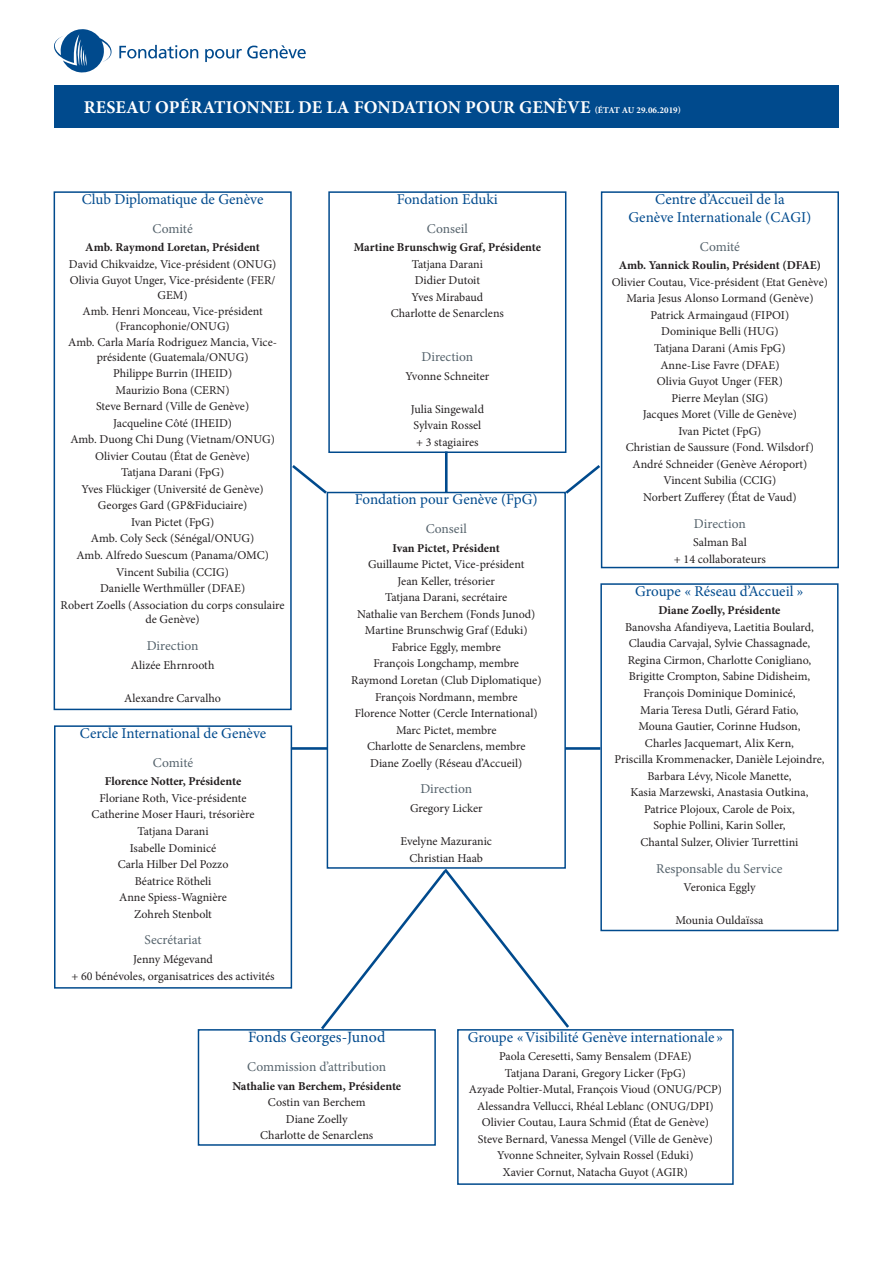
<style>
.page{position:relative;width:893px;height:1263px;background:#fff}
.page>*{position:absolute;margin:0;border:0;box-sizing:border-box;transform-origin:0 0}
.t1{font:700 18px "Minion Pro";letter-spacing:.01em;color:#fff}
.t2{font:15.75px "Minion Pro";letter-spacing:-.005em;color:#004a8d}
.t3{font:15px/18px "Minion Pro";color:#004a8d;text-align:center}
.t4{font:13.5px "Minion Pro";color:#55636c}
.t5{font:12px/16.5px "Minion Pro";color:#231f20;text-align:center}
.t6{font:700 12px "Minion Pro";letter-spacing:-.005em;color:#231f20}
.s1{font-size:9px}
</style>
<div class="page">
<div style="left:54px;top:85px;width:785px;height:43px;background:#004a8d"></div>
<svg style="left:54px;top:29px;width:58px;height:43px"></svg>
<svg style="left:119px;top:45px;width:79px;height:13px"></svg>
<svg style="left:205px;top:45px;width:101px;height:17px"></svg>
<svg style="left:563px;top:462px;width:38px;height:34px"></svg>
<hr style="left:445px;top:451px;width:3px;height:42px;background:#004a8d">
<div style="left:54px;top:191px;width:238px;height:519px;border:2px solid #004a8d"></div>
<div style="left:328px;top:191px;width:238px;height:262px;border:2px solid #004a8d"></div>
<div style="left:600px;top:583px;width:238px;height:348px;border:2px solid #004a8d"></div>
<div style="left:457px;top:1029px;width:277px;height:156px;border:2px solid #004a8d"></div>
<div style="left:54px;top:725px;width:238px;height:264px;border:2px solid #004a8d"></div>
<div style="left:601px;top:191px;width:238px;height:377px;border:2px solid #004a8d"></div>
<svg style="left:289px;top:462px;width:41px;height:34px"></svg>
<hr style="left:291px;top:747px;width:309px;height:3px;background:#004a8d">
<div style="left:327px;top:492px;width:238px;height:376px;background:#fff"></div>
<div style="left:327px;top:492px;width:239px;height:377px;border:2px solid #004a8d"></div>
<div style="left:198px;top:1029px;width:238px;height:117px;border:2px solid #004a8d"></div>
<svg style="left:318px;top:866px;width:254px;height:166px"></svg>
<h1 class="t1" style="left:84px;top:94px;width:599px">RESEAU OPÉRATIONNEL DE LA FONDATION POUR GENÈVE <span class="s1">(ÉTAT AU 29.06.2019)</span></h1>
<p class="t3" style="left:82px;top:190px;width:183px">Club Diplomatique de Genève</p>
<p class="t4" style="left:153px;top:219px;width:42px">Comité</p>
<p class="t6" style="left:85px;top:239px;width:176px">Amb. Raymond Loretan, Président</p>
<p class="t5" style="left:69px;top:256px;width:209px;text-align:left">David Chikvaidze, Vice-président (ONUG)<br>Olivia Guyot Unger, Vice-présidente (FER/</p>
<p class="t5" style="left:83px;top:287px;width:182px">GEM)<br>Amb. Henri Monceau, Vice-président</p>
<p class="t5" style="left:68px;top:318px;width:210px">(Francophonie/ONUG)<br>Amb. Carla María Rodriguez Mancia, Vice-</p>
<p class="t5" style="left:61px;top:349px;width:226px">présidente (Guatemala/ONUG)<br>Philippe Burrin (IHEID)<br>Maurizio Bona (CERN)<br>Steve Bernard (Ville de Genève)<br>Jacqueline Côté (IHEID)<br>Amb. Duong Chi Dung (Vietnam/ONUG)<br>Olivier Coutau (État de Genève)<br>Tatjana Darani (FpG)<br>Yves Flückiger (Université de Genève)<br>Georges Gard (GP&amp;Fiduciaire)<br>Ivan Pictet (FpG)<br>Amb. Coly Seck (Sénégal/ONUG)<br>Amb. Alfredo Suescum (Panama/OMC)<br>Vincent Subilia (CCIG)<br>Danielle Werthmüller (DFAE)<br>Robert Zoells (Association du corps consulaire</p>
<p class="t5" style="left:145px;top:611px;width:56px">de Genève)</p>
<p class="t4" style="left:147px;top:636px;width:53px">Direction</p>
<p class="t5" style="left:131px;top:656px;width:85px">Alizée Ehrnrooth</p>
<p class="t5" style="left:124px;top:689px;width:98px">Alexandre Carvalho</p>
<p class="t3" style="left:80px;top:724px;width:188px">Cercle International de Genève</p>
<p class="t4" style="left:153px;top:753px;width:42px">Comité</p>
<p class="t6" style="left:105px;top:773px;width:138px">Florence Notter, Présidente</p>
<p class="t5" style="left:92px;top:790px;width:164px">Floriane Roth, Vice-présidente<br>Catherine Moser Hauri, trésorière<br>Tatjana Darani<br>Isabelle Dominicé<br>Carla Hilber Del Pozzo<br>Béatrice Rötheli<br>Anne Spiess-Wagnière<br>Zohreh Stenbolt</p>
<p class="t4" style="left:144px;top:931px;width:59px">Secrétariat</p>
<p class="t5" style="left:71px;top:951px;width:205px">Jenny Mégevand<br>+ 60 bénévoles, organisatrices des activités</p>
<p class="t3" style="left:397px;top:190px;width:103px">Fondation Eduki</p>
<p class="t4" style="left:427px;top:219px;width:43px">Conseil</p>
<p class="t6" style="left:354px;top:239px;width:189px">Martine Brunschwig Graf, Présidente</p>
<p class="t5" style="left:391px;top:256px;width:115px">Tatjana Darani<br>Didier Dutoit<br>Yves Mirabaud<br>Charlotte de Senarclens</p>
<p class="t4" style="left:421px;top:347px;width:53px">Direction</p>
<p class="t5" style="left:405px;top:367px;width:85px">Yvonne Schneiter</p>
<p class="t5" style="left:411px;top:400px;width:75px;text-align:left">Julia Singewald<br>Sylvain Rossel + 3 stagiaires</p>
<p class="t3" style="left:355px;top:490px;width:184px">Fondation pour Genève (FpG)</p>
<p class="t4" style="left:426px;top:520px;width:43px">Conseil</p>
<p class="t6" style="left:393px;top:539px;width:109px">Ivan Pictet, Président</p>
<p class="t5" style="left:351px;top:556px;width:192px">Guillaume Pictet, Vice-président<br>Jean Keller, trésorier<br>Tatjana Darani, secrétaire<br>Nathalie van Berchem (Fonds Junod)<br>Martine Brunschwig Graf (Eduki)<br>Fabrice Eggly, membre<br>François Longchamp, membre<br>Raymond Loretan (Club Diplomatique)<br>François Nordmann, membre<br>Florence Notter (Cercle International)<br>Marc Pictet, membre<br>Charlotte de Senarclens, membre<br>Diane Zoelly (Réseau d’Accueil)</p>
<p class="t4" style="left:420px;top:780px;width:53px">Direction</p>
<p class="t5" style="left:410px;top:800px;width:74px">Gregory Licker</p>
<p class="t5" style="left:400px;top:833px;width:93px">Evelyne Mazuranic<br>Christian Haab</p>
<p class="t3" style="left:628px;top:190px;width:184px">Centre d’Accueil de la<br>Genève Internationale (CAGI)</p>
<p class="t4" style="left:700px;top:237px;width:42px">Comité</p>
<p class="t6" style="left:619px;top:257px;width:204px">Amb. Yannick Roulin, Président (DFAE)</p>
<p class="t5" style="left:612px;top:274px;width:217px">Olivier Coutau, Vice-président (Etat Genève)<br>Maria Jesus Alonso Lormand (Genève)<br>Patrick Armaingaud (FIPOI)<br>Dominique Belli (HUG)<br>Tatjana Darani (Amis FpG)<br>Anne-Lise Favre (DFAE)<br>Olivia Guyot Unger (FER)<br>Pierre Meylan (SIG)<br>Jacques Moret (Ville de Genève)<br>Ivan Pictet (FpG)<br>Christian de Saussure (Fond. Wilsdorf)<br>André Schneider (Genève Aéroport)<br>Vincent Subilia (CCIG)<br>Norbert Zufferey (État de Vaud)</p>
<p class="t4" style="left:694px;top:514px;width:53px">Direction</p>
<p class="t5" style="left:674px;top:534px;width:93px">Salman Bal<br>+ 14 collaborateurs</p>
<p class="t3" style="left:635px;top:582px;width:170px">Groupe « Réseau d’Accueil »</p>
<p class="t6" style="left:658px;top:602px;width:124px">Diane Zoelly, Présidente</p>
<p class="t5" style="left:614px;top:619px;width:211px">Banovsha Afandiyeva, Laetitia Boulard, Claudia Carvajal, Sylvie Chassagnade, Regina Cirmon, Charlotte Conigliano, Brigitte Crompton, Sabine Didisheim, François Dominique Dominicé,<br>Maria Teresa Dutli, Gérard Fatio,<br>Mouna Gautier, Corinne Hudson,<br>Charles Jacquemart, Alix Kern,<br>Priscilla Krommenacker, Danièle Lejoindre, Barbara Lévy, Nicole Manette,<br>Kasia Marzewski, Anastasia Outkina, Patrice Plojoux, Carole de Poix,<br>Sophie Pollini, Karin Soller,<br>Chantal Sulzer, Olivier Turrettini</p>
<p class="t4" style="left:656px;top:859px;width:128px">Responsable du Service</p>
<p class="t5" style="left:683px;top:879px;width:74px">Veronica Eggly</p>
<p class="t5" style="left:676px;top:912px;width:89px">Mounia Ouldaïssa</p>
<h2 class="t2" style="left:248px;top:1026px;width:139px">Fonds Georges-Junod</h2>
<p class="t4" style="left:247px;top:1058px;width:141px">Commission d’attribution</p>
<p class="t6" style="left:232px;top:1077px;width:170px">Nathalie van Berchem, Présidente</p>
<p class="t5" style="left:260px;top:1094px;width:115px">Costin van Berchem<br>Diane Zoelly<br>Charlotte de Senarclens</p>
<p class="t3" style="left:468px;top:1028px;width:257px">Groupe «Visibilité Genève internationale »</p>
<p class="t5" style="left:469px;top:1048px;width:255px">Paola Ceresetti, Samy Bensalem (DFAE)<br>Tatjana Darani, Gregory Licker (FpG)<br>Azyade Poltier-Mutal, François Vioud (ONUG/PCP)<br>Alessandra Vellucci, Rhéal Leblanc (ONUG/DPI)<br>Olivier Coutau, Laura Schmid (État de Genève)<br>Steve Bernard, Vanessa Mengel (Ville de Genève)<br>Yvonne Schneiter, Sylvain Rossel (Eduki)<br>Xavier Cornut, Natacha Guyot (AGIR)</p>
</div>
